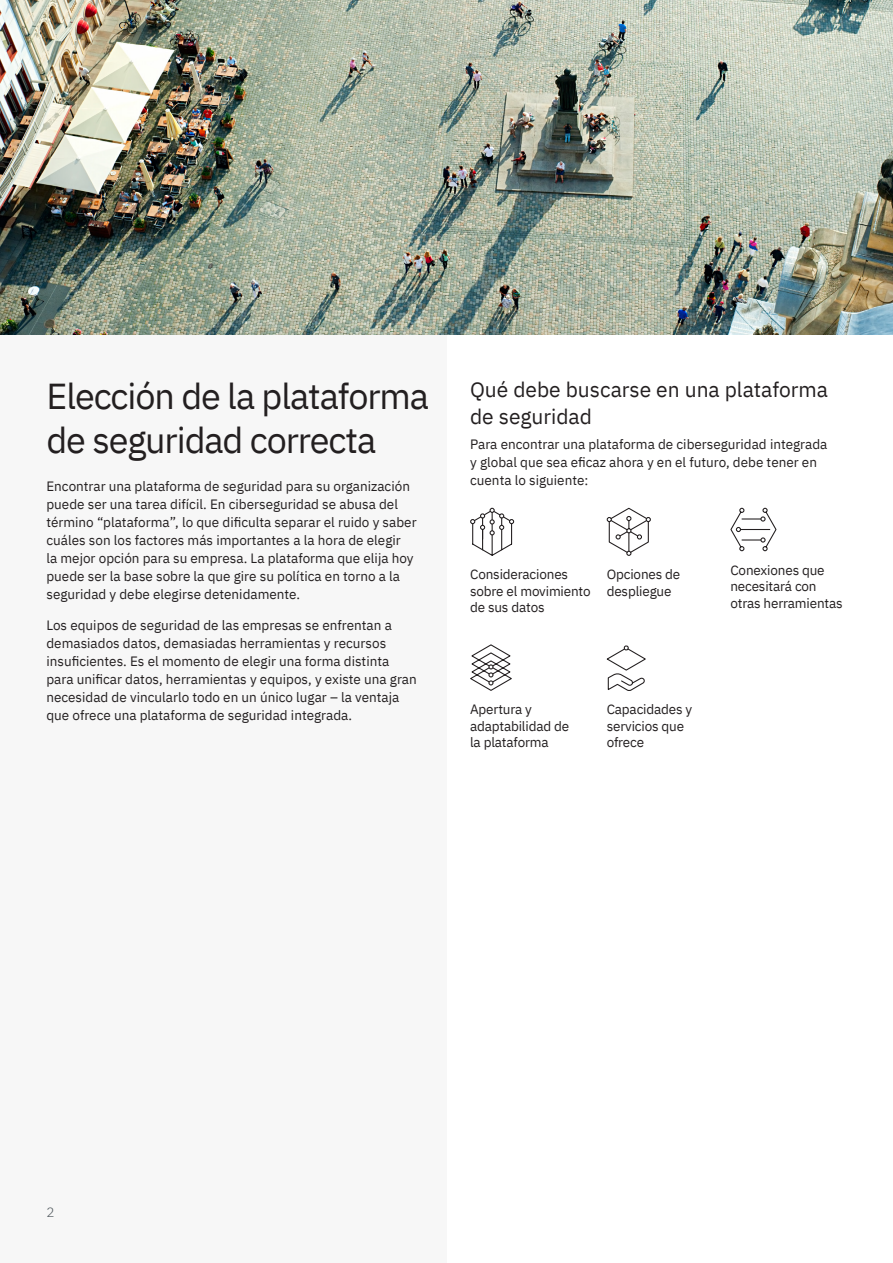
<style>
.page{position:relative;width:893px;height:1263px;background:#fff}
.page>*{position:absolute;margin:0;border:0;box-sizing:border-box;transform-origin:0 0}
.t1{font:36px/43.5px "IBM Plex Sans";letter-spacing:-.03em;color:#231f20}
.t2{font:21px/27px "IBM Plex Sans";color:#231f20}
.t3{font:13.5px/18px "IBM Plex Sans";color:#231f20}
.t4{font:300 13.5px "IBM Plex Sans";color:#4e565b}
</style>
<div class="page">
<div style="left:0;top:334px;width:446px;height:929px;background:#f3f3f3"></div>
<svg style="left:470px;top:508px;width:44px;height:48px"></svg>
<svg style="left:470px;top:644px;width:42px;height:47px"></svg>
<svg style="left:607px;top:507px;width:44px;height:49px"></svg>
<svg style="left:606px;top:645px;width:40px;height:46px"></svg>
<svg style="left:730px;top:507px;width:47px;height:45px"></svg>
<img style="left:0;top:0;width:893px;height:334px">
<h1 class="t1" style="left:46px;top:372px;width:384px">Elección de la plataforma de seguridad correcta</h1>
<p class="t3" style="left:46px;top:476px;width:372px">Encontrar una plataforma de seguridad para su organización puede ser una tarea difícil. En ciberseguridad se abusa del término “plataforma”, lo que dificulta separar el ruido y saber cuáles son los factores más importantes a la hora de elegir<br>la mejor opción para su empresa. La plataforma que elija hoy puede ser la base sobre la que gire su política en torno a la seguridad y debe elegirse detenidamente.</p>
<p class="t3" style="left:46px;top:615px;width:372px">Los equipos de seguridad de las empresas se enfrentan a demasiados datos, demasiadas herramientas y recursos insuficientes. Es el momento de elegir una forma distinta para unificar datos, herramientas y equipos, y existe una gran necesidad de vincularlo todo en un único lugar – la ventaja que ofrece una plataforma de seguridad integrada.</p>
<h2 class="t2" style="left:470px;top:375px;width:360px">Qué debe buscarse en una plataforma de seguridad</h2>
<p class="t3" style="left:470px;top:434px;width:359px">Para encontrar una plataforma de ciberseguridad integrada y global que sea eficaz ahora y en el futuro, debe tener en cuenta lo siguiente:</p>
<p class="t3" style="left:470px;top:565px;width:122px;line-height:16.5px">Consideraciones sobre el movimiento de sus datos</p>
<p class="t3" style="left:607px;top:565px;width:75px;line-height:16.5px">Opciones de despliegue</p>
<p class="t3" style="left:470px;top:700px;width:101px;line-height:16.5px">Apertura y adaptabilidad de la plataforma</p>
<p class="t3" style="left:607px;top:700px;width:87px;line-height:16.5px">Capacidades y servicios que ofrece</p>
<p class="t3" style="left:730px;top:560px;width:114px;line-height:16.5px">Conexiones que necesitará con otras herramientas</p>
<p class="t4" style="left:46px;top:1201px;width:10px">2</p>
</div>
